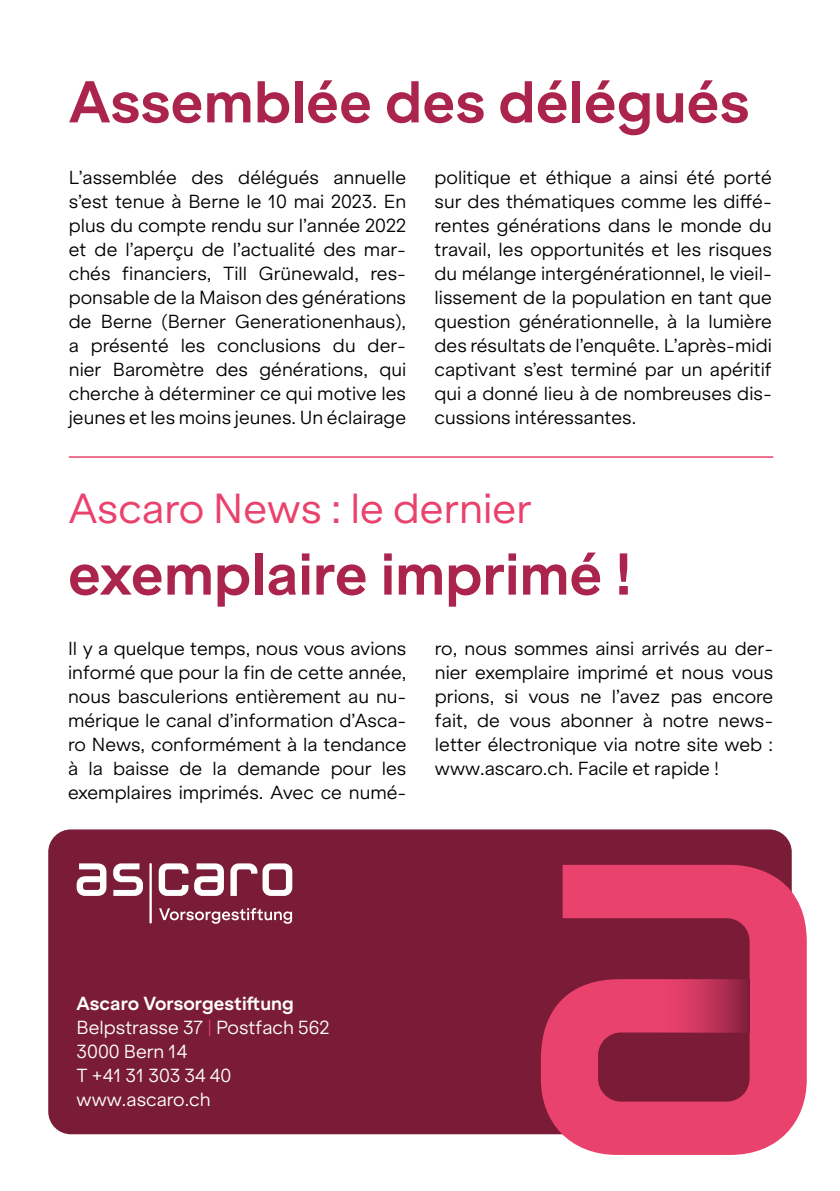
<style>
.page{position:relative;width:840px;height:1191px;background:#fff}
.page>*{position:absolute;margin:0;border:0;box-sizing:border-box;transform-origin:0 0}
.t1{font:700 56px "ES Klarheit Grotesk";color:#ab244e}
.t2{font:40px "ES Klarheit Grotesk";color:#e9426d}
.t3{font:300 18px/24px "ES Klarheit Grotesk";color:#000;text-align:justify}
.t4{font:300 18px/24px "ES Klarheit Grotesk";color:#fff}
.s1{font-weight:700}
.s2{color:#e9426d}
</style>
<div class="page">
<div style="left:48px;top:829px;width:743px;height:305px;background:#7a1c38;border-radius:23px"></div>
<svg style="left:194px;top:863px;width:30px;height:33px"></svg>
<hr style="left:149px;top:863px;width:3px;height:60px;background:#fff">
<svg style="left:77px;top:863px;width:29px;height:33px"></svg>
<svg style="left:113px;top:863px;width:30px;height:33px"></svg>
<svg style="left:159px;top:863px;width:29px;height:33px"></svg>
<svg style="left:230px;top:863px;width:62px;height:33px"></svg>
<svg style="left:159px;top:908px;width:133px;height:15px"></svg>
<svg style="left:540px;top:865px;width:266px;height:290px;fill:#e9426d"></svg>
<svg style="left:653px;top:979px;width:96px;height:53px;background:#c3355b"></svg>
<hr style="left:69px;top:456px;width:703px;height:2px;background:#e9426d">
<h1 class="t1" style="left:69px;top:55px;width:682px">Assemblée des délégués</h1>
<p class="t3" style="left:69px;top:163px;width:338px">L’assemblée des délégués annuelle s’est tenue à Berne le 10 mai 2023. En plus du compte rendu sur l’année 2022 et de l’aperçu de l’actualité des mar&shy;chés financiers, Till Grünewald, res&shy;ponsable de la Maison des générations de Berne (Berner Generationenhaus), a présenté les conclusions du der&shy;nier Baromètre des générations, qui cherche à déterminer ce qui motive les jeunes et les moins jeunes. Un éclairage</p>
<p class="t3" style="left:434px;top:163px;width:338px">politique et éthique a ainsi été porté sur des thématiques comme les diffé&shy;rentes générations dans le monde du travail, les opportunités et les risques du mélange intergénérationnel, le vieil&shy;lissement de la population en tant que question générationnelle, à la lumière des résultats de l’enquête. L’après-midi captivant s’est terminé par un apéritif qui a donné lieu à de nombreuses dis&shy;cussions intéressantes.</p>
<h2 class="t2" style="left:69px;top:475px;width:464px">Ascaro News : le dernier</h2>
<h1 class="t1" style="left:68px;top:527px;width:565px">exemplaire imprimé !</h1>
<p class="t3" style="left:68px;top:635px;width:340px">Il y a quelque temps, nous vous avions informé que pour la fin de cette année, nous basculerions entièrement au nu&shy;mérique le canal d’information d’Asca&shy;ro News, conformément à la tendance à la baisse de la demande pour les exemplaires imprimés. Avec ce numé-</p>
<p class="t3" style="left:434px;top:635px;width:340px">ro, nous sommes ainsi arrivés au der&shy;nier exemplaire imprimé et nous vous prions, si vous ne l’avez pas encore fait, de vous abonner à notre news&shy;letter électronique via notre site web : www.ascaro.ch. Facile et rapide !</p>
<p class="t4" style="left:77px;top:989px;width:254px"><span class="s1">Ascaro Vorsorgestiftung<br></span>Belpstrasse 37 <span class="s2">|</span> Postfach 562<br>3000 Bern 14<br>T +41 31 303 34 40 www.ascaro.ch</p>
</div>
